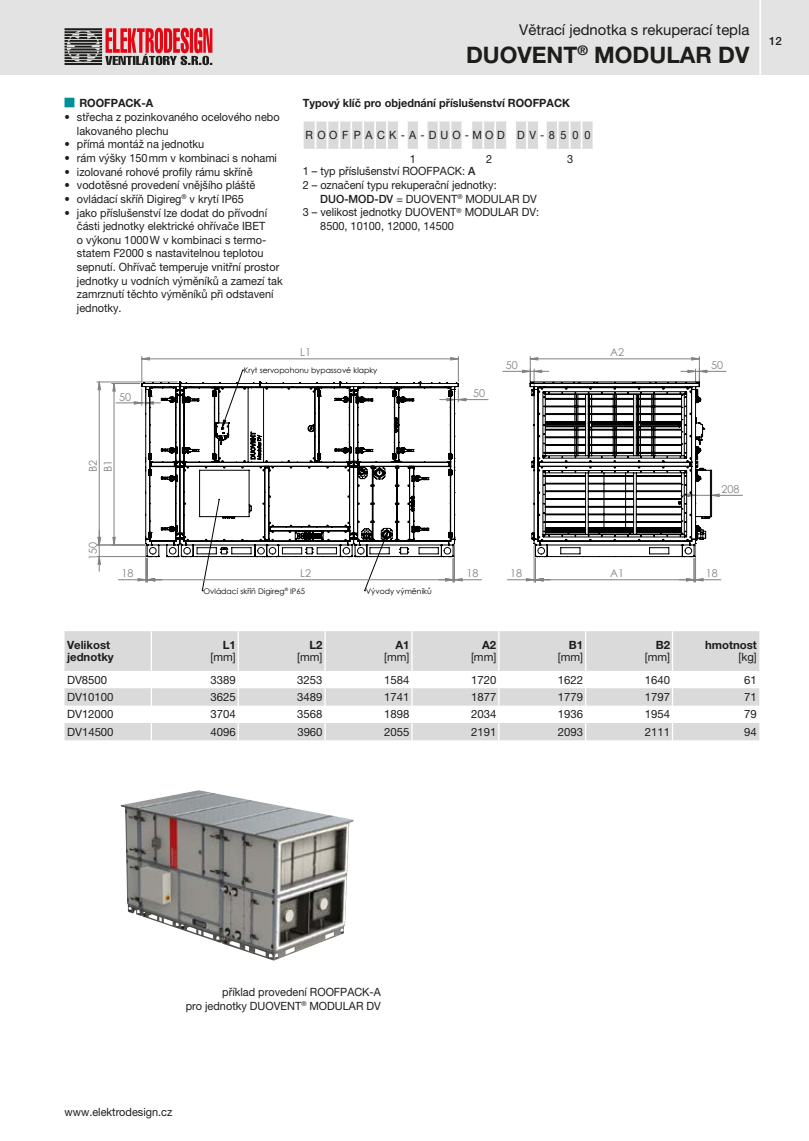
<style>
.page{position:relative;width:809px;height:1141px;background:#fff}
.page>*{position:absolute;margin:0;border:0;box-sizing:border-box;transform-origin:0 0}
.t1{font:700 22.75px "Helvetica Neue LT Pro";color:#1d1d1b}
.t2{font:14.88px "Helvetica Neue LT Pro";color:#1d1d1b}
.t3{font:11.38px/13.7px "Helvetica Neue LT Pro";color:#1d1d1b;scale:.96 1}
.t4{font:11.38px "Helvetica Neue LT Pro";color:#1d1d1b}
.t5{font:700 11.38px "Helvetica Neue LT Pro";color:#1d1d1b;scale:.96 1}
.t6{font:700 11.38px/11.4px "Helvetica Neue LT Pro";color:#1d1d1b}
.t7{font:11.38px/23.6px "Helvetica Neue LT Pro";letter-spacing:.4em;color:#1d1d1b;scale:.96 1}
.t8{font:500 11.38px "Helvetica Neue LT Pro";color:#1d1d1b}
.t9{font:10.85px/14.7px "Century Gothic";color:#818181}
.t10{font:7.7px "Century Gothic";color:#000}
.s1{font-weight:500}
</style>
<div class="page">
<div style="left:0;top:0;width:809px;height:74px;background:#e3e3e3"></div>
<hr style="left:759px;top:0;width:2px;height:77px;background:#fff">
<svg style="left:64px;top:28px;width:148px;height:37px"></svg>
<div style="left:64px;top:98px;width:10px;height:9px;background:#009098"></div>
<svg style="left:64px;top:631px;width:695px;height:109px;fill:#dadada"></svg>
<hr style="left:151px;top:631px;width:1px;height:40px;background:#fff">
<hr style="left:237px;top:631px;width:2px;height:40px;background:#fff">
<hr style="left:324px;top:631px;width:2px;height:40px;background:#fff">
<hr style="left:411px;top:631px;width:1px;height:40px;background:#fff">
<hr style="left:498px;top:631px;width:1px;height:40px;background:#fff">
<hr style="left:585px;top:631px;width:1px;height:40px;background:#fff">
<hr style="left:672px;top:631px;width:1px;height:40px;background:#fff">
<svg style="left:151px;top:671px;width:1px;height:69px"></svg>
<svg style="left:237px;top:671px;width:2px;height:69px"></svg>
<svg style="left:324px;top:671px;width:2px;height:69px"></svg>
<svg style="left:411px;top:671px;width:1px;height:69px"></svg>
<svg style="left:498px;top:671px;width:1px;height:69px"></svg>
<svg style="left:585px;top:671px;width:1px;height:69px"></svg>
<svg style="left:672px;top:671px;width:1px;height:69px"></svg>
<svg style="left:303px;top:122px;width:290px;height:27px"></svg>
<svg style="left:202px;top:557px;width:186px;height:34px"></svg>
<hr style="left:454px;top:546px;width:1px;height:36px;background:#818181">
<hr style="left:711px;top:495px;width:31px;height:1px;background:#818181">
<hr style="left:145px;top:546px;width:1px;height:36px;background:#818181">
<hr style="left:97px;top:382px;width:80px;height:1px;background:#818181">
<hr style="left:97px;top:545px;width:48px;height:1px;background:#818181">
<hr style="left:97px;top:556px;width:48px;height:1px;background:#818181">
<hr style="left:458px;top:399px;width:30px;height:1px;background:#818181">
<svg style="left:118px;top:558px;width:363px;height:24px"></svg>
<svg style="left:98px;top:381px;width:3px;height:190px"></svg>
<svg style="left:141px;top:545px;width:314px;height:12px"></svg>
<svg style="left:112px;top:356px;width:354px;height:189px"></svg>
<svg style="left:503px;top:356px;width:223px;height:226px"></svg>
<img style="left:121px;top:790px;width:232px;height:171px">
<p class="t5" style="left:79px;top:96px;width:79px">ROOFPACK-A</p>
<p class="t3" style="left:77px;top:110px;width:213px;text-indent:-12px">• střecha z pozinkovaného ocelového nebo lakovaného plechu</p>
<p class="t3" style="left:64px;top:137px;width:147px">• přímá montáž na jednotku</p>
<p class="t3" style="left:64px;top:151px;width:223px">• rám výšky 150mm v kombinaci s nohami</p>
<p class="t3" style="left:64px;top:165px;width:197px">• izolované rohové profily rámu skříně</p>
<p class="t3" style="left:64px;top:178px;width:200px">• vodotěsné provedení vnějšího pláště</p>
<p class="t3" style="left:64px;top:192px;width:188px">• ovládací skříň Digireg<sup>®</sup> v krytí IP65</p>
<p class="t3" style="left:77px;top:206px;width:216px;text-indent:-12px">• jako příslušenství lze dodat do přívodní části jednotky elektrické ohřívače IBET<br>o výkonu 1000W v kombinaci s termo&shy;statem F2000 s nastavitelnou teplotou sepnutí. Ohřívač temperuje vnitřní prostor jednotky u vodních výměníků a zamezí tak zamrznutí těchto výměníků při odstavení jednotky.</p>
<h2 class="t2" style="left:519px;top:21px;width:232px">Větrací jednotka s rekuperací tepla</h2>
<h1 class="t1" style="left:466px;top:41px;width:285px">DUOVENT<sup>®</sup> MODULAR DV</h1>
<p class="t5" style="left:303px;top:96px;width:280px">Typový klíč pro objednání příslušenství ROOFPACK</p>
<p class="t7" style="left:410px;top:123px;width:190px;text-indent:-104px">ROOFPACK-A-DUO-MOD DV-8 5 0 0<br>1</p>
<p class="t3" style="left:486px;top:152px;width:8px">2</p>
<p class="t3" style="left:567px;top:152px;width:8px">3</p>
<p class="t3" style="left:303px;top:164px;width:181px">1 – typ příslušenství ROOFPACK: <span class="s1">A</span></p>
<p class="t3" style="left:303px;top:178px;width:204px">2 – označení typu rekuperační jednotky:</p>
<p class="t3" style="left:320px;top:192px;width:227px"><span class="s1">DUO-MOD-DV</span> = DUOVENT<sup>®</sup> MODULAR DV</p>
<p class="t3" style="left:303px;top:205px;width:248px">3 – velikost jednotky DUOVENT<sup>®</sup> MODULAR DV:</p>
<p class="t3" style="left:320px;top:219px;width:141px">8500, 10100, 12000, 14500</p>
<p class="t9" style="left:300px;top:345px;width:12px">L1</p>
<p class="t9" style="left:610px;top:345px;width:15px">A2</p>
<p class="t9" style="left:119px;top:389px;width:13px">50</p>
<p class="t10" style="left:244px;top:365px;width:135px">Kryt servopohonu bypassové klapky</p>
<p class="t9" style="left:473px;top:386px;width:13px">50</p>
<p class="t9" style="left:506px;top:358px;width:13px">50</p>
<p class="t9" style="left:711px;top:358px;width:13px">50</p>
<p class="t8" style="left:769px;top:34px;width:14px">12</p>
<p class="t9" style="left:85px;top:472px;width:14px;rotate:-90deg">B2<br>B1</p>
<p class="t9" style="left:721px;top:481px;width:19px">208</p>
<p class="t9" style="left:85px;top:560px;width:19px;rotate:-90deg">150</p>
<p class="t9" style="left:121px;top:566px;width:13px">18</p>
<p class="t9" style="left:300px;top:566px;width:12px">L2</p>
<p class="t9" style="left:466px;top:566px;width:13px">18</p>
<p class="t10" style="left:203px;top:586px;width:103px">Ovládací skříň Digireg<sup>®</sup> IP65</p>
<p class="t10" style="left:366px;top:586px;width:67px">Vývody výměníků</p>
<p class="t9" style="left:510px;top:566px;width:13px">18</p>
<p class="t9" style="left:610px;top:566px;width:15px">A1</p>
<p class="t9" style="left:706px;top:566px;width:13px">18</p>
<p class="t6" style="left:67px;top:639px;width:48px">Velikost jednotky</p>
<p class="t6" style="left:223px;top:639px;width:15px">L1</p>
<p class="t4" style="left:210px;top:650px;width:27px">[mm]</p>
<p class="t6" style="left:309px;top:639px;width:15px">L2</p>
<p class="t4" style="left:297px;top:650px;width:27px">[mm]</p>
<p class="t6" style="left:395px;top:639px;width:16px">A1</p>
<p class="t4" style="left:384px;top:650px;width:27px">[mm]</p>
<p class="t6" style="left:482px;top:639px;width:16px">A2</p>
<p class="t4" style="left:471px;top:650px;width:27px">[mm]</p>
<p class="t6" style="left:569px;top:639px;width:16px">B1</p>
<p class="t4" style="left:558px;top:650px;width:27px">[mm]</p>
<p class="t6" style="left:655px;top:639px;width:16px">B2</p>
<p class="t4" style="left:644px;top:650px;width:27px">[mm]</p>
<p class="t6" style="left:705px;top:639px;width:53px">hmotnost</p>
<p class="t4" style="left:738px;top:650px;width:20px">[kg]</p>
<p class="t4" style="left:67px;top:673px;width:42px">DV8500</p>
<p class="t4" style="left:210px;top:673px;width:27px">3389</p>
<p class="t4" style="left:297px;top:673px;width:27px">3253</p>
<p class="t4" style="left:384px;top:673px;width:27px">1584</p>
<p class="t4" style="left:471px;top:673px;width:27px">1720</p>
<p class="t4" style="left:558px;top:673px;width:27px">1622</p>
<p class="t4" style="left:644px;top:673px;width:27px">1640</p>
<p class="t4" style="left:744px;top:673px;width:14px">61</p>
<p class="t4" style="left:67px;top:690px;width:48px">DV10100</p>
<p class="t4" style="left:210px;top:690px;width:27px">3625</p>
<p class="t4" style="left:297px;top:690px;width:27px">3489</p>
<p class="t4" style="left:384px;top:690px;width:27px">1741</p>
<p class="t4" style="left:471px;top:690px;width:27px">1877</p>
<p class="t4" style="left:558px;top:690px;width:27px">1779</p>
<p class="t4" style="left:644px;top:690px;width:27px">1797</p>
<p class="t4" style="left:744px;top:690px;width:14px">71</p>
<p class="t4" style="left:67px;top:707px;width:48px">DV12000</p>
<p class="t4" style="left:210px;top:707px;width:27px">3704</p>
<p class="t4" style="left:297px;top:707px;width:27px">3568</p>
<p class="t4" style="left:384px;top:707px;width:27px">1898</p>
<p class="t4" style="left:471px;top:707px;width:27px">2034</p>
<p class="t4" style="left:558px;top:707px;width:27px">1936</p>
<p class="t4" style="left:644px;top:707px;width:27px">1954</p>
<p class="t4" style="left:744px;top:707px;width:14px">79</p>
<p class="t4" style="left:67px;top:725px;width:48px">DV14500</p>
<p class="t4" style="left:210px;top:725px;width:27px">4096</p>
<p class="t4" style="left:297px;top:725px;width:27px">3960</p>
<p class="t4" style="left:384px;top:725px;width:27px">2055</p>
<p class="t4" style="left:471px;top:725px;width:27px">2191</p>
<p class="t4" style="left:558px;top:725px;width:27px">2093</p>
<p class="t4" style="left:644px;top:725px;width:27px">2111</p>
<p class="t4" style="left:744px;top:725px;width:14px">94</p>
<p class="t3" style="left:186px;top:985px;width:205px;text-align:right">příklad provedení ROOFPACK-A<br>pro jednotky DUOVENT<sup>®</sup> MODULAR DV</p>
<p class="t3" style="left:64px;top:1105px;width:114px">www.elektrodesign.cz</p>
</div>
